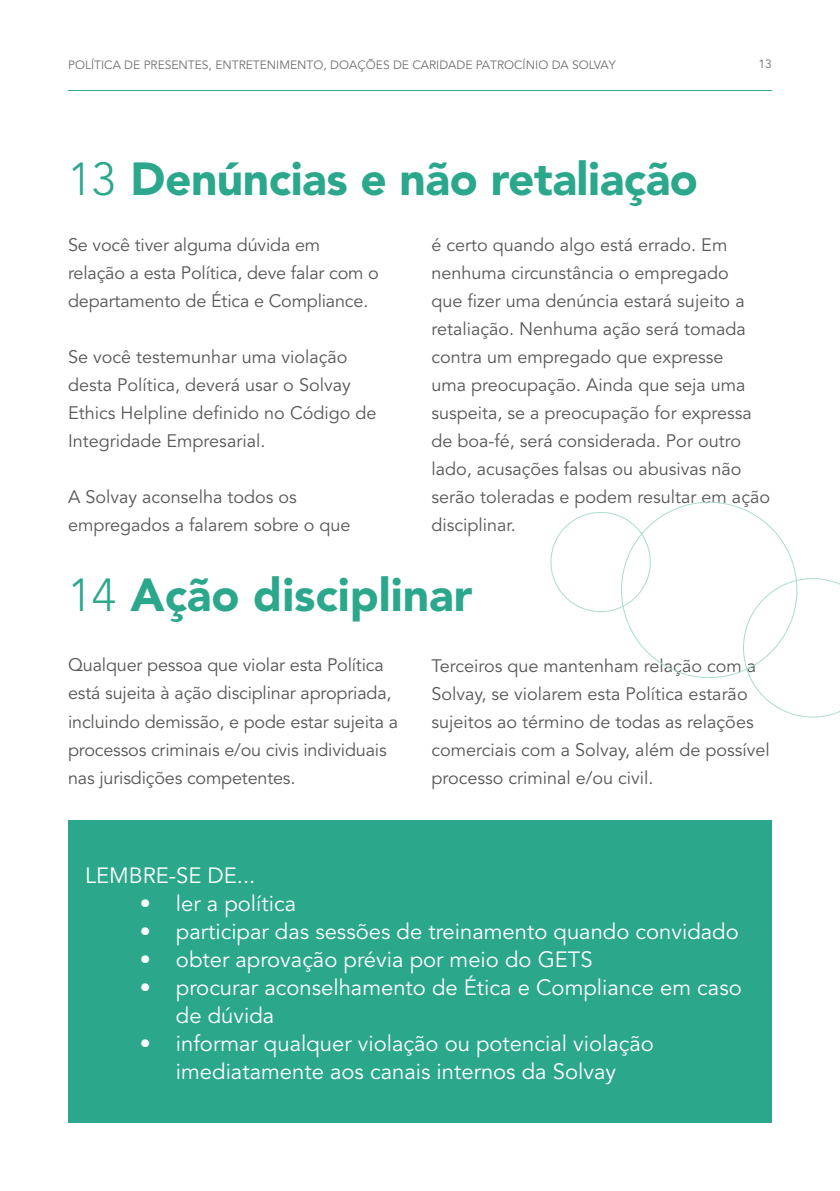
<style>
.page{position:relative;width:840px;height:1191px;background:#fff}
.page>*{position:absolute;margin:0;border:0;box-sizing:border-box;transform-origin:0 0}
.t1{font:900 46px "Avenir";letter-spacing:-.01em;color:#2ba78b}
.t2{font:22px/28px "Avenir";color:#fff}
.t3{font:18px/28px "Avenir";color:#575756}
.t4{font:12px "Avenir";color:#706f6f}
.s1{font-weight:300}
</style>
<div class="page">
<hr style="left:68px;top:90px;width:703px;height:1px;background:#2ba78b">
<svg style="left:742px;top:578px;width:97px;height:139px"></svg>
<div style="left:68px;top:820px;width:703px;height:303px;background:#2ba78b"></div>
<p class="t4" style="left:68px;top:56px;width:548px">POLÍTICA DE PRESENTES, ENTRETENIMENTO, DOAÇÕES DE CARIDADE PATROCÍNIO DA SOLVAY</p>
<p class="t4" style="left:758px;top:55px;width:15px">13</p>
<h1 class="t1" style="left:68px;top:145px;width:631px"><span class="s1">13</span> Denúncias e não retaliação</h1>
<p class="t3" style="left:68px;top:231px;width:312px">Se você tiver alguma dúvida em relação a esta Política, deve falar com o departamento de Ética e Compliance.</p>
<p class="t3" style="left:68px;top:343px;width:309px">Se você testemunhar uma violação desta Política, deverá usar o Solvay Ethics Helpline definido no Código de Integridade Empresarial.</p>
<p class="t3" style="left:68px;top:483px;width:284px">A Solvay aconselha todos os empregados a falarem sobre o que</p>
<p class="t3" style="left:431px;top:231px;width:340px">é certo quando algo está errado. Em nenhuma circunstância o empregado<br>que fizer uma denúncia estará sujeito a retaliação. Nenhuma ação será tomada contra um empregado que expresse<br>uma preocupação. Ainda que seja uma suspeita, se a preocupação for expressa de boa-fé, será considerada. Por outro lado, acusações falsas ou abusivas não serão toleradas e podem resultar em ação disciplinar.</p>
<h1 class="t1" style="left:68px;top:561px;width:406px"><span class="s1">14</span> Ação disciplinar</h1>
<p class="t3" style="left:68px;top:652px;width:331px">Qualquer pessoa que violar esta Política está sujeita à ação disciplinar apropriada, incluindo demissão, e pode estar sujeita a processos criminais e/ou civis individuais nas jurisdições competentes.</p>
<p class="t3" style="left:431px;top:652px;width:340px">Terceiros que mantenham relação com a Solvay, se violarem esta Política estarão sujeitos ao término de todas as relações comerciais com a Solvay, além de possível processo criminal e/ou civil.</p>
<p class="t2" style="left:85px;top:862px;width:171px">LEMBRE-SE DE...</p>
<p class="t2" style="left:140px;top:890px;width:158px">• ler a política</p>
<p class="t2" style="left:140px;top:918px;width:600px">• participar das sessões de treinamento quando convidado</p>
<p class="t2" style="left:140px;top:946px;width:454px">• obter aprovação prévia por meio do GETS</p>
<p class="t2" style="left:176px;top:974px;width:567px;text-indent:-36px">• procurar aconselhamento de Ética e Compliance em caso de dúvida</p>
<p class="t2" style="left:140px;top:1030px;width:515px;text-align:center">• informar qualquer violação ou potencial violação imediatamente aos canais internos da Solvay</p>
</div>
